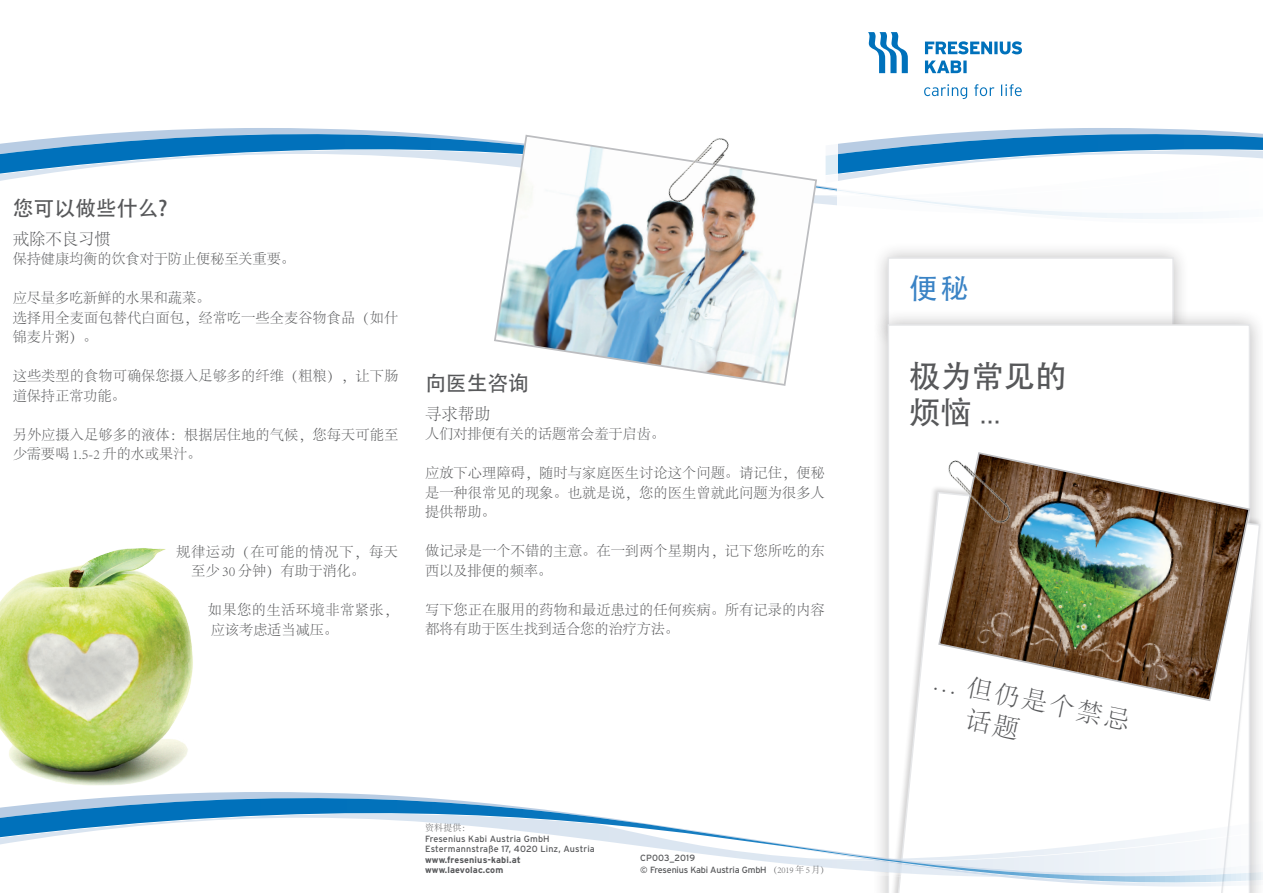
<style>
.page{position:relative;width:1263px;height:893px;background:#fff}
.page>*{position:absolute;margin:0;border:0;box-sizing:border-box;transform-origin:0 0}
.t1{font:31.5px "Adobe Heiti Std";color:#57585a}
.t2{font:31.5px "Apple SD Gothic Neo";color:#57585a}
.t3{font:28.5px "Adobe Heiti Std";color:#3a83c5}
.t4{font:300 25.5px/31.5px "Adobe Song Std";color:#57585a}
.t5{font:21px "Adobe Heiti Std";letter-spacing:-.01em;color:#57585a}
.t6{font:300 16.5px "Adobe Song Std";letter-spacing:-.01em;color:#57585a}
.t7{font:300 14.25px/19.5px "Adobe Song Std";color:#57585a}
.t8{font:300 14.25px/19.5px "Adobe Song Std";letter-spacing:.04em;color:#57585a}
.t9{font:300 14.25px/19.5px "Adobe Song Std";letter-spacing:.03em;color:#57585a}
.t10{font:9px/10.5px "Interstate";letter-spacing:.01em;color:#57585a}
.t11{font:9px/12px "Interstate";letter-spacing:-.02em;color:#57585a}
.t12{font:700 9px/10.5px "Interstate";letter-spacing:.015em;color:#57585a}
.t13{font:300 9px "Adobe Song Std";color:#57585a}
.s1{font-family:"Adobe Song Std";font-weight:300}
.s2{font-family:"Adobe Heiti Std"}
</style>
<div class="page">
<svg style="left:0;top:128px;width:493px;height:53px"></svg>
<svg style="left:818px;top:128px;width:445px;height:91px"></svg>
<svg style="left:868px;top:32px;width:40px;height:41px"></svg>
<svg style="left:925px;top:61px;width:42px;height:12px"></svg>
<svg style="left:925px;top:41px;width:97px;height:13px"></svg>
<svg style="left:924px;top:84px;width:98px;height:15px"></svg>
<img style="left:493px;top:134px;width:325px;height:252px">
<img style="left:641px;top:134px;width:116px;height:91px">
<div style="left:872px;top:242px;width:318px;height:107px;background:#231f20;opacity:.3"></div>
<div style="left:887px;top:257px;width:287px;height:76px;background:#fff;border:2px solid #e6e7e9"></div>
<div style="left:872px;top:308px;width:391px;height:585px;background:#231f20;opacity:.3"></div>
<svg style="left:888px;top:324px;width:362px;height:569px"></svg>
<svg style="left:896px;top:491px;width:365px;height:402px"></svg>
<img style="left:937px;top:451px;width:314px;height:251px">
<img style="left:931px;top:433px;width:101px;height:114px">
<img style="left:0;top:548px;width:193px;height:238px">
<svg style="left:0;top:790px;width:1263px;height:98px"></svg>
<h3 class="t5" style="left:13px;top:196px;width:156px">您可以做些什么?</h3>
<p class="t6" style="left:13px;top:230px;width:100px">戒除不良习惯</p>
<p class="t7" style="left:13px;top:250px;width:284px">保持健康均衡的饮食对于防止便秘至关重要。</p>
<p class="t7" style="left:13px;top:289px;width:387px">应尽量多吃新鲜的水果和蔬菜。<br>选择用全麦面包替代白面包，经常吃一些全麦谷物食品（如什锦麦片粥）。</p>
<p class="t7" style="left:13px;top:367px;width:387px">这些类型的食物可确保您摄入足够多的纤维（粗粮），让下肠道保持正常功能。</p>
<p class="t7" style="left:13px;top:426px;width:387px">另外应摄入足够多的液体：根据居住地的气候，您每天可能至少需要喝 1.5-2 升的水或果汁。</p>
<p class="t8" style="left:191px;top:543px;width:208px;text-indent:-15px">规律运动（在可能的情况下，每天至少 30 分钟）有助于消化。</p>
<p class="t9" style="left:208px;top:601px;width:192px">如果您的生活环境非常紧张，应该考虑适当减压。</p>
<h3 class="t5" style="left:425px;top:371px;width:106px">向医生咨询</h3>
<p class="t6" style="left:425px;top:405px;width:67px">寻求帮助</p>
<p class="t7" style="left:425px;top:425px;width:241px">人们对排便有关的话题常会羞于启齿。</p>
<p class="t7" style="left:425px;top:464px;width:401px;text-align:justify">应放下心理障碍，随时与家庭医生讨论这个问题。请记住，便秘是一种很常见的现象。也就是说，您的医生曾就此问题为很多人提供帮助。</p>
<p class="t7" style="left:425px;top:542px;width:401px">做记录是一个不错的主意。在一到两个星期内，记下您所吃的东西以及排便的频率。</p>
<p class="t7" style="left:425px;top:600px;width:401px">写下您正在服用的药物和最近患过的任何疾病。所有记录的内容都将有助于医生找到适合您的治疗方法。</p>
<p class="t13" style="left:425px;top:823px;width:47px">资料提供：</p>
<p class="t10" style="left:425px;top:833px;width:171px">Fresenius Kabi Austria GmbH<br>Estermannstraße 17, 4020 Linz, Austria</p>
<p class="t12" style="left:425px;top:854px;width:97px">www.fresenius-kabi.at www.laevolac.com</p>
<p class="t11" style="left:640px;top:852px;width:191px">CP003_2019<br>© Fresenius Kabi Austria GmbH <span class="s1">（2019 年 5 月）</span></p>
<h2 class="t3" style="left:909px;top:272px;width:61px">便秘</h2>
<h1 class="t1" style="left:909px;top:358px;width:159px">极为常见的</h1>
<h1 class="t2" style="left:909px;top:396px;width:94px"><span class="s2">烦恼</span> ...</h1>
<h3 class="t4" style="left:976px;top:673px;width:162px;text-indent:-39px;rotate:12deg">... 但仍是个禁忌话题</h3>
</div>
